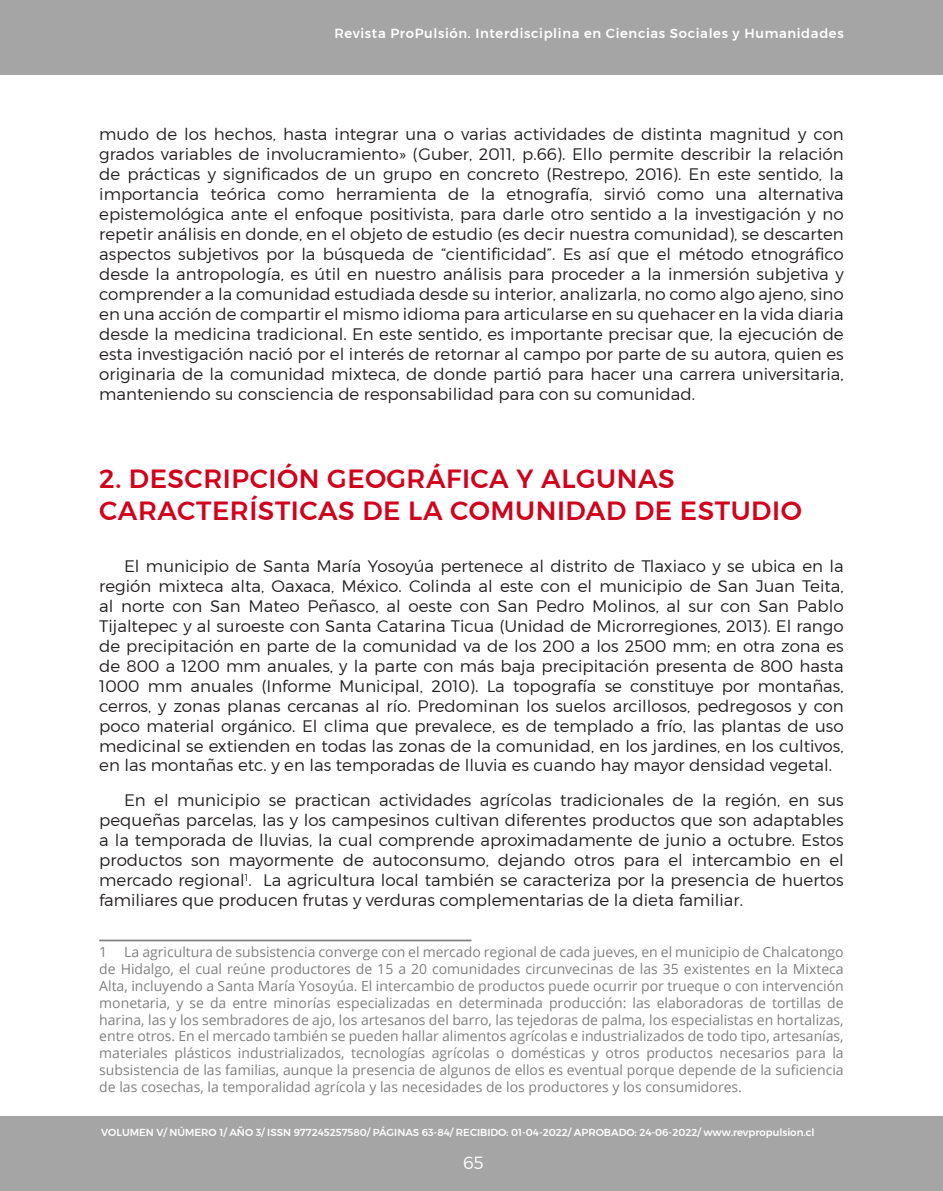
<style>
.page{position:relative;width:943px;height:1191px;background:#fff}
.page>*{position:absolute;margin:0;border:0;box-sizing:border-box;transform-origin:0 0}
._06_titulos_en_rojo{font:500 26.25px/31.5px "Montserrat";letter-spacing:.02em;color:#d1021c}
.t1{font:300 17.5px "Montserrat";color:#fff}
._07_parrafo_texto_ar{font:300 16.62px/19.9px "Montserrat";color:#231f20;text-align:justify}
.notas_a_pie_de_pagin{font:14px/16.8px "Open Sans";color:#808080;text-align:justify}
.t2{font:500 13.12px "Montserrat";letter-spacing:.05em;color:#fff}
.t3{font:500 10.15px "Montserrat";color:#fff}
</style>
<div class="page">
<div style="left:0;top:0;width:943px;height:74px;background:#a5a5a5"></div>
<div style="left:0;top:1116px;width:943px;height:75px;background:#a5a5a5"></div>
<hr style="left:99px;top:939px;width:372px;height:2px;background:#808080">
<p class="t2" style="left:334px;top:25px;width:511px">Revista ProPulsión. Interdisciplina en Ciencias Sociales y Humanidades</p>
<p class="_07_parrafo_texto_ar" style="left:99px;top:124px;width:746px">mudo de los hechos, hasta integrar una o varias actividades de distinta magnitud y con grados variables de involucramiento» (Guber, 2011, p.66). Ello permite describir la relación de prácticas y significados de un grupo en concreto (Restrepo, 2016). En este sentido, la importancia teórica como herramienta de la etnografía, sirvió como una alternativa epistemológica ante el enfoque positivista, para darle otro sentido a la investigación y no repetir análisis en donde, en el objeto de estudio (es decir nuestra comunidad), se descarten aspectos subjetivos por la búsqueda de “cientificidad”. Es así que el método etnográfico desde la antropología, es útil en nuestro análisis para proceder a la inmersión subjetiva y comprender a la comunidad estudiada desde su interior, analizarla, no como algo ajeno, sino en una acción de compartir el mismo idioma para articularse en su quehacer en la vida diaria desde la medicina tradicional. En este sentido, es importante precisar que, la ejecución de esta investigación nació por el interés de retornar al campo por parte de su autora, quien es originaria de la comunidad mixteca, de donde partió para hacer una carrera universitaria, manteniendo su consciencia de responsabilidad para con su comunidad.</p>
<p class="_06_titulos_en_rojo" style="left:99px;top:463px;width:704px">2. DESCRIPCIÓN GEOGRÁFICA Y ALGUNAS<br>CARACTERÍSTICAS DE LA COMUNIDAD DE ESTUDIO</p>
<p class="_07_parrafo_texto_ar" style="left:99px;top:556px;width:746px;text-indent:25px">El municipio de Santa María Yosoyúa pertenece al distrito de Tlaxiaco y se ubica en la región mixteca alta, Oaxaca, México. Colinda al este con el municipio de San Juan Teita, al norte con San Mateo Peñasco, al oeste con San Pedro Molinos, al sur con San Pablo Tijaltepec y al suroeste con Santa Catarina Ticua (Unidad de Microrregiones, 2013). El rango de precipitación en parte de la comunidad va de los 200 a los 2500 mm; en otra zona es de 800 a 1200 mm anuales, y la parte con más baja precipitación presenta de 800 hasta 1000 mm anuales (Informe Municipal, 2010). La topografía se constituye por montañas, cerros, y zonas planas cercanas al río. Predominan los suelos arcillosos, pedregosos y con poco material orgánico. El clima que prevalece, es de templado a frío, las plantas de uso medicinal se extienden en todas las zonas de la comunidad, en los jardines, en los cultivos, en las montañas etc. y en las temporadas de lluvia es cuando hay mayor densidad vegetal.</p>
<p class="_07_parrafo_texto_ar" style="left:99px;top:790px;width:746px;text-indent:25px">En el municipio se practican actividades agrícolas tradicionales de la región, en sus pequeñas parcelas, las y los campesinos cultivan diferentes productos que son adaptables a la temporada de lluvias, la cual comprende aproximadamente de junio a octubre. Estos productos son mayormente de autoconsumo, dejando otros para el intercambio en el mercado regional<sup>1</sup>. La agricultura local también se caracteriza por la presencia de huertos familiares que producen frutas y verduras complementarias de la dieta familiar.</p>
<p class="notas_a_pie_de_pagin" style="left:99px;top:943px;width:746px">1 La agricultura de subsistencia converge con el mercado regional de cada jueves, en el municipio de Chalcatongo de Hidalgo, el cual reúne productores de 15 a 20 comunidades circunvecinas de las 35 existentes en la Mixteca Alta, incluyendo a Santa María Yosoyúa. El intercambio de productos puede ocurrir por trueque o con intervención monetaria, y se da entre minorías especializadas en determinada producción: las elaboradoras de tortillas de harina, las y los sembradores de ajo, los artesanos del barro, las tejedoras de palma, los especialistas en hortalizas, entre otros. En el mercado también se pueden hallar alimentos agrícolas e industrializados de todo tipo, artesanías, materiales plásticos industrializados, tecnologías agrícolas o domésticas y otros productos necesarios para la subsistencia de las familias, aunque la presencia de algunos de ellos es eventual porque depende de la suficiencia de las cosechas, la temporalidad agrícola y las necesidades de los productores y los consumidores.</p>
<p class="t3" style="left:101px;top:1126px;width:714px">VOLUMEN V/ NÚMERO 1/ AÑO 3/ ISSN 977245257580/ PÁGINAS 63-84/ RECIBIDO: 01-04-2022/ APROBADO: 24-06-2022/ www.revpropulsion.cl</p>
<p class="t1" style="left:463px;top:1152px;width:22px">65</p>
</div>
